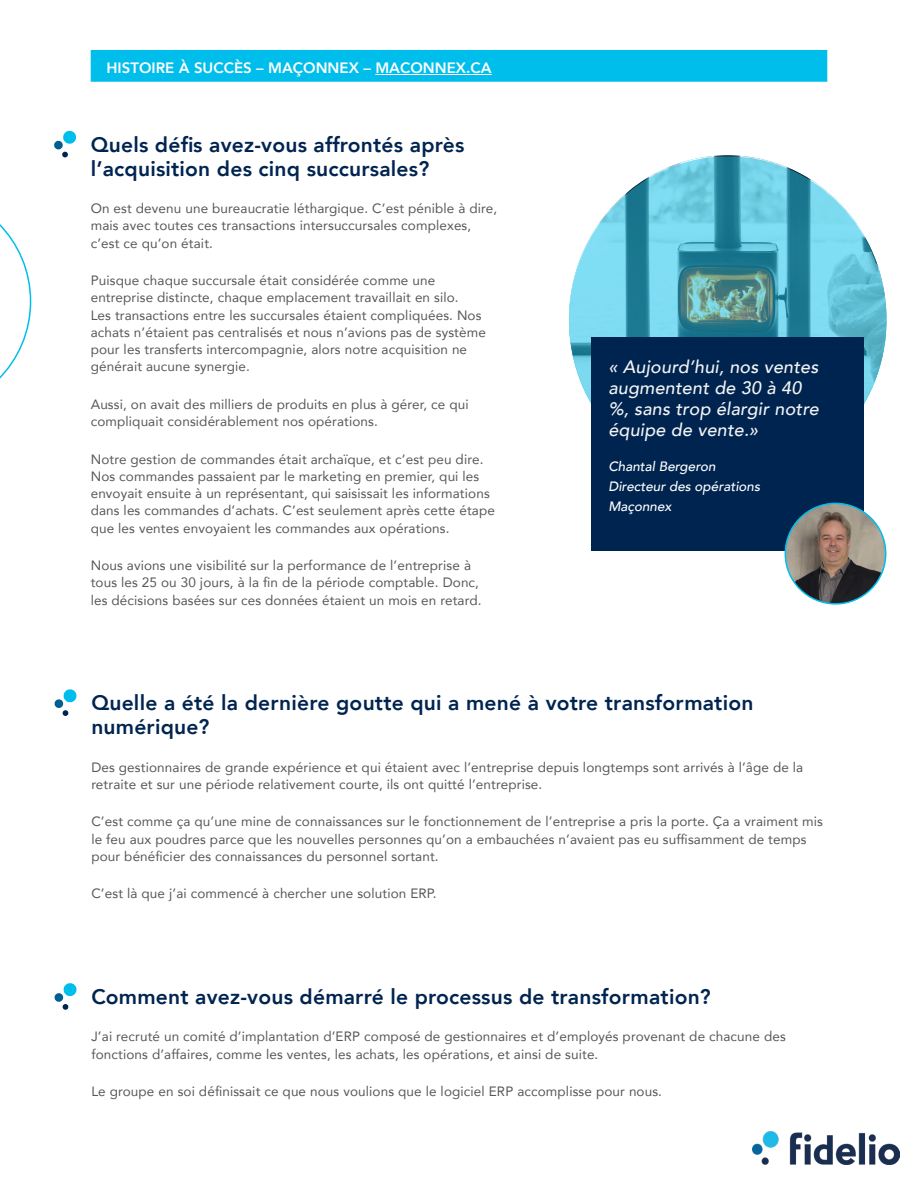
<style>
.page{position:relative;width:918px;height:1188px;background:#fff}
.page>*{position:absolute;margin:0;border:0;box-sizing:border-box;transform-origin:0 0}
.t1{font:800 21px/24px "Avenir";letter-spacing:.01em;color:#002450}
.t2{font:italic 500 18px/21px "Avenir";letter-spacing:.01em;color:#f3f3f3}
.t3{font:800 15px "Avenir";color:#fff}
.t4{font:13.5px/17.2px "Avenir";letter-spacing:.01em;color:#575756}
.t5{font:italic 500 13.5px/20.2px "Avenir";color:#fff}
</style>
<div class="page">
<svg style="left:54px;top:131px;width:22px;height:27px"></svg>
<img style="left:569px;top:155px;width:317px;height:249px">
<svg style="left:569px;top:156px;width:317px;height:328px;background:#5ab3c7"></svg>
<div style="left:591px;top:337px;width:273px;height:214px;background:#002450"></div>
<svg style="left:0;top:224px;width:31px;height:155px"></svg>
<img style="left:785px;top:503px;width:101px;height:101px;border-radius:50px">
<div style="left:785px;top:503px;width:101px;height:102px;border:2px solid #00beeb;border-radius:50%"></div>
<svg style="left:54px;top:689px;width:22px;height:27px"></svg>
<img style="left:753px;top:1132px;width:147px;height:32px">
<svg style="left:54px;top:983px;width:22px;height:27px"></svg>
<div style="left:90px;top:50px;width:738px;height:32px;background:#00beeb"></div>
<hr style="left:375px;top:74px;width:117px;height:1px;background:#fff">
<p class="t3" style="left:107px;top:56px;width:387px">HISTOIRE À SUCCÈS – MAÇONNEX – MACONNEX.CA</p>
<h1 class="t1" style="left:91px;top:132px;width:375px">Quels défis avez-vous affrontés après l’acquisition des cinq succursales?</h1>
<p class="t4" style="left:91px;top:199px;width:408px">On est devenu une bureaucratie léthargique. C’est pénible à dire, mais avec toutes ces transactions intersuccursales complexes, c’est ce qu’on était.</p>
<p class="t4" style="left:91px;top:271px;width:397px">Puisque chaque succursale était considérée comme une entreprise distincte, chaque emplacement travaillait en silo.<br>Les transactions entre les succursales étaient compliquées. Nos achats n’étaient pas centralisés et nous n’avions pas de système pour les transferts intercompagnie, alors notre acquisition ne générait aucune synergie.</p>
<p class="t4" style="left:91px;top:395px;width:379px">Aussi, on avait des milliers de produits en plus à gérer, ce qui compliquait considérablement nos opérations.</p>
<p class="t4" style="left:91px;top:450px;width:406px">Notre gestion de commandes était archaïque, et c’est peu dire.<br>Nos commandes passaient par le marketing en premier, qui les envoyait ensuite à un représentant, qui saisissait les informations dans les commandes d’achats. C’est seulement après cette étape que les ventes envoyaient les commandes aux opérations.</p>
<p class="t4" style="left:91px;top:556px;width:392px">Nous avions une visibilité sur la performance de l’entreprise à tous les 25 ou 30 jours, à la fin de la période comptable. Donc, les décisions basées sur ces données étaient un mois en retard.</p>
<h2 class="t2" style="left:608px;top:357px;width:212px">« Aujourd’hui, nos ventes augmentent de 30 à 40 %, sans trop élargir notre équipe de vente.»</h2>
<p class="t5" style="left:608px;top:456px;width:153px">Chantal Bergeron<br>Directeur des opérations<br>Maçonnex</p>
<h1 class="t1" style="left:91px;top:691px;width:664px">Quelle a été la dernière goutte qui a mené à votre transformation numérique?</h1>
<p class="t4" style="left:91px;top:758px;width:713px">Des gestionnaires de grande expérience et qui étaient avec l’entreprise depuis longtemps sont arrivés à l’âge de la retraite et sur une période relativement courte, ils ont quitté l’entreprise.</p>
<p class="t4" style="left:91px;top:813px;width:733px">C’est comme ça qu’une mine de connaissances sur le fonctionnement de l’entreprise a pris la porte. Ça a vraiment mis le feu aux poudres parce que les nouvelles personnes qu’on a embauchées n’avaient pas eu suffisamment de temps pour bénéficier des connaissances du personnel sortant.</p>
<p class="t4" style="left:91px;top:885px;width:347px">C’est là que j’ai commencé à chercher une solution ERP.</p>
<h1 class="t1" style="left:91px;top:985px;width:621px">Comment avez-vous démarré le processus de transformation?</h1>
<p class="t4" style="left:91px;top:1028px;width:696px">J’ai recruté un comité d’implantation d’ERP composé de gestionnaires et d’employés provenant de chacune des fonctions d’affaires, comme les ventes, les achats, les opérations, et ainsi de suite.</p>
<p class="t4" style="left:91px;top:1083px;width:572px">Le groupe en soi définissait ce que nous voulions que le logiciel ERP accomplisse pour nous.</p>
</div>
